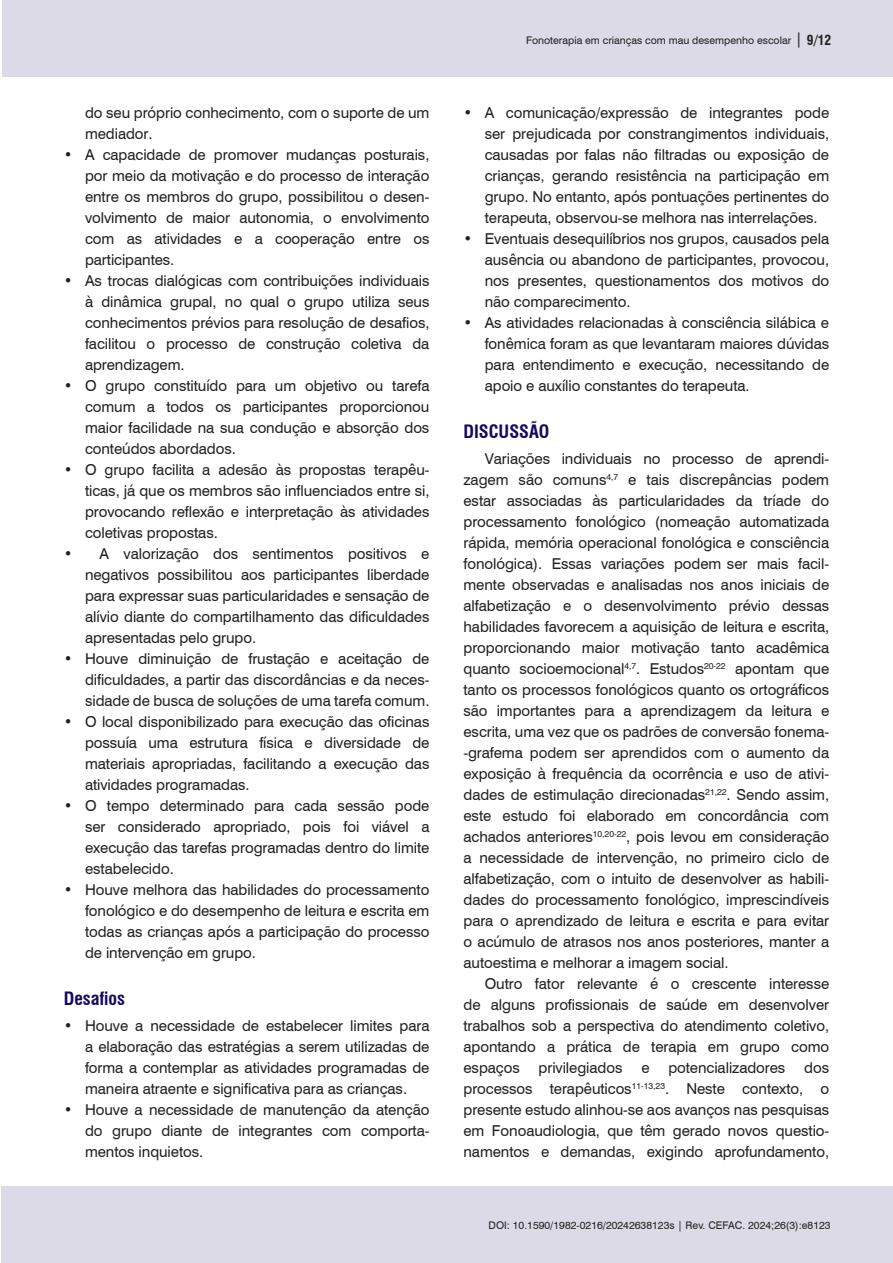
<style>
.page{position:relative;width:893px;height:1263px;background:#fff}
.page>*{position:absolute;margin:0;border:0;box-sizing:border-box;transform-origin:0 0}
.Nivel_1{font:700 condensed 18px "Swiss 721 BT";color:#18085f}
.Nivel_2{font:700 condensed 18px "Swiss 721 BT";color:#18085f}
.Corpo_do_texto{font:15px/21px "Swiss 721 BT";letter-spacing:-.005em;color:#231f20;text-align:justify}
.t1{font:10.5px "Swiss 721 BT";color:#231f20}
.s1{font-size:15px}
.s2{font-weight:700;font-stretch:condensed;font-size:13.5px}
</style>
<div class="page">
<div style="left:1px;top:1186px;width:892px;height:77px;background:#dcdae7"></div>
<div style="left:2px;top:0;width:891px;height:77px;background:#dcdae7"></div>
<p class="Corpo_do_texto" style="left:85px;top:101px;width:346px">do seu próprio conhecimento, com o suporte de um mediador.</p>
<p class="Corpo_do_texto" style="left:85px;top:143px;width:346px;text-indent:-21px">• A capacidade de promover mudanças posturais, por meio da motivação e do processo de interação entre os membros do grupo, possibilitou o desen&shy;volvimento de maior autonomia, o envolvimento com as atividades e a cooperação entre os participantes.</p>
<p class="Corpo_do_texto" style="left:85px;top:269px;width:346px;text-indent:-21px">• As trocas dialógicas com contribuições individuais à dinâmica grupal, no qual o grupo utiliza seus conhecimentos prévios para resolução de desafios, facilitou o processo de construção coletiva da aprendizagem.</p>
<p class="Corpo_do_texto" style="left:85px;top:374px;width:346px;text-indent:-21px">• O grupo constituído para um objetivo ou tarefa comum a todos os participantes proporcionou maior facilidade na sua condução e absorção dos conteúdos abordados.</p>
<p class="Corpo_do_texto" style="left:85px;top:458px;width:346px;text-indent:-21px">• O grupo facilita a adesão às propostas terapêu&shy;ticas, já que os membros são influenciados entre si, provocando reflexão e interpretação às atividades coletivas propostas.</p>
<p class="Corpo_do_texto" style="left:85px;top:542px;width:346px;text-indent:-21px">• A valorização dos sentimentos positivos e negativos possibilitou aos participantes liberdade para expressar suas particularidades e sensação de alívio diante do compartilhamento das dificuldades apresentadas pelo grupo.</p>
<p class="Corpo_do_texto" style="left:85px;top:648px;width:346px;text-indent:-21px">• Houve diminuição de frustação e aceitação de dificuldades, a partir das discordâncias e da neces&shy;sidade de busca de soluções de uma tarefa comum.</p>
<p class="Corpo_do_texto" style="left:85px;top:711px;width:346px;text-indent:-21px">• O local disponibilizado para execução das oficinas possuía uma estrutura física e diversidade de materiais apropriadas, facilitando a execução das atividades programadas.</p>
<p class="Corpo_do_texto" style="left:85px;top:795px;width:346px;text-indent:-21px">• O tempo determinado para cada sessão pode ser considerado apropriado, pois foi viável a execução das tarefas programadas dentro do limite estabelecido.</p>
<p class="Corpo_do_texto" style="left:85px;top:879px;width:346px;text-indent:-21px">• Houve melhora das habilidades do processamento fonológico e do desempenho de leitura e escrita em todas as crianças após a participação do processo de intervenção em grupo.</p>
<p class="Nivel_2" style="left:64px;top:988px;width:63px">Desafios</p>
<p class="Corpo_do_texto" style="left:85px;top:1014px;width:346px;text-indent:-21px">• Houve a necessidade de estabelecer limites para a elaboração das estratégias a serem utilizadas de forma a contemplar as atividades programadas de maneira atraente e significativa para as crianças.</p>
<p class="Corpo_do_texto" style="left:85px;top:1098px;width:346px;text-indent:-21px">• Houve a necessidade de manutenção da atenção do grupo diante de integrantes com comporta&shy;mentos inquietos.</p>
<p class="t1" style="left:526px;top:33px;width:307px">Fonoterapia em crianças com mau desempenho escolar <span class="s1">|</span> <span class="s2">9/12</span></p>
<p class="Corpo_do_texto" style="left:485px;top:101px;width:346px;text-indent:-21px">• A comunicação/expressão de integrantes pode ser prejudicada por constrangimentos individuais, causadas por falas não filtradas ou exposição de crianças, gerando resistência na participação em grupo. No entanto, após pontuações pertinentes do terapeuta, observou-se melhora nas interrelações.</p>
<p class="Corpo_do_texto" style="left:485px;top:227px;width:346px;text-indent:-21px">• Eventuais desequilíbrios nos grupos, causados pela ausência ou abandono de participantes, provocou, nos presentes, questionamentos dos motivos do não comparecimento.</p>
<p class="Corpo_do_texto" style="left:485px;top:311px;width:346px;text-indent:-21px">• As atividades relacionadas à consciência silábica e fonêmica foram as que levantaram maiores dúvidas para entendimento e execução, necessitando de apoio e auxílio constantes do terapeuta.</p>
<p class="Nivel_1" style="left:463px;top:421px;width:88px">DISCUSSÃO</p>
<p class="Corpo_do_texto" style="left:463px;top:447px;width:367px;text-indent:21px">Variações individuais no processo de aprendi&shy;zagem são comuns<sup>4,7</sup> e tais discrepâncias podem estar associadas às particularidades da tríade do processamento fonológico (nomeação automatizada rápida, memória operacional fonológica e consciência fonológica). Essas variações podem ser mais facil&shy;mente observadas e analisadas nos anos iniciais de alfabetização e o desenvolvimento prévio dessas habilidades favorecem a aquisição de leitura e escrita, proporcionando maior motivação tanto acadêmica quanto socioemocional<sup>4,7</sup>. Estudos<sup>20-22</sup> apontam que tanto os processos fonológicos quanto os ortográficos são importantes para a aprendizagem da leitura e escrita, uma vez que os padrões de conversão fonema--grafema podem ser aprendidos com o aumento da exposição à frequência da ocorrência e uso de ativi&shy;dades de estimulação direcionadas<sup>21,22</sup>. Sendo assim, este estudo foi elaborado em concordância com achados anteriores<sup>10,20-22</sup>, pois levou em consideração a necessidade de intervenção, no primeiro ciclo de alfabetização, com o intuito de desenvolver as habili&shy;dades do processamento fonológico, imprescindíveis para o aprendizado de leitura e escrita e para evitar o acúmulo de atrasos nos anos posteriores, manter a autoestima e melhorar a imagem social.</p>
<p class="Corpo_do_texto" style="left:463px;top:972px;width:367px;text-indent:21px">Outro fator relevante é o crescente interesse de alguns profissionais de saúde em desenvolver trabalhos sob a perspectiva do atendimento coletivo, apontando a prática de terapia em grupo como espaços</p>
<p class="Corpo_do_texto" style="left:463px;top:1056px;width:367px;text-indent:341px">dos processos terapêuticos<sup>11-13,23</sup>. Neste contexto, o presente estudo alinhou-se aos avanços nas pesquisas em Fonoaudiologia, que têm gerado novos questio&shy;namentos e demandas, exigindo aprofundamento,</p>
<p class="Corpo_do_texto" style="left:539px;top:1056px;width:85px">privilegiados</p>
<p class="Corpo_do_texto" style="left:641px;top:1056px;width:10px">e</p>
<p class="Corpo_do_texto" style="left:668px;top:1056px;width:119px">potencializadores</p>
<p class="t1" style="left:489px;top:1218px;width:343px">DOI: 10.1590/1982-0216/20242638123s | Rev. CEFAC. 2024;26(3):e8123</p>
</div>
